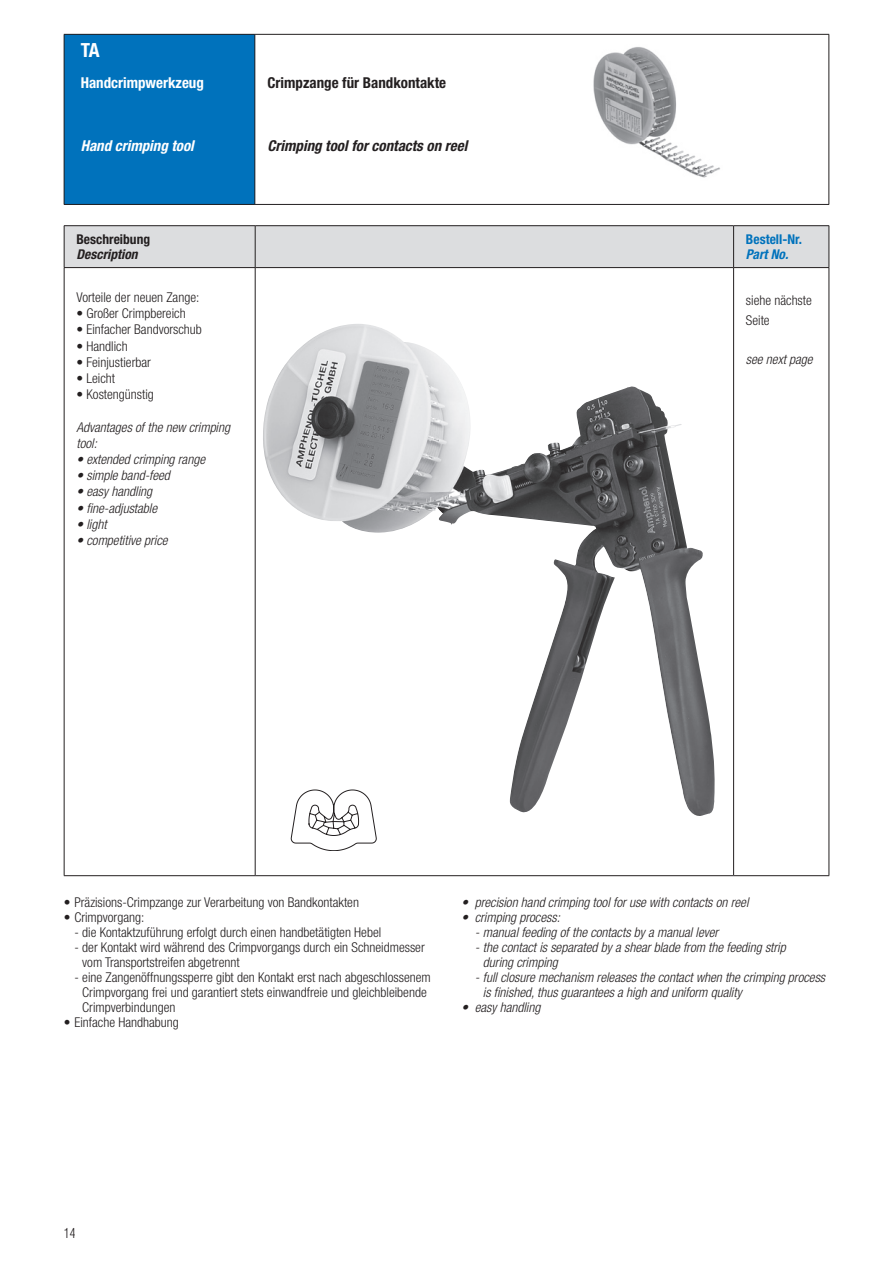
<style>
.page{position:relative;width:893px;height:1263px;background:#fff}
.page>*{position:absolute;margin:0;border:0;box-sizing:border-box;transform-origin:0 0}
.t1{font:700 condensed 19.5px "Helvetica Neue LT Std";color:#fff}
.t2{font:italic 700 condensed 15px "Helvetica Neue LT Std";color:#231f20}
.t3{font:700 condensed 15px "Helvetica Neue LT Std";color:#231f20}
.t4{font:700 condensed 15px "Helvetica Neue LT Std";color:#fff}
.t5{font:italic 700 condensed 15px "Helvetica Neue LT Std";color:#fff}
.t6{font:300 condensed 13.5px/15px "Helvetica Neue LT Std";color:#231f20}
.t7{font:italic 300 condensed 13.5px/15px "Helvetica Neue LT Std";color:#231f20}
.t8{font:700 condensed 13.5px "Helvetica Neue LT Std";color:#231f20}
.t9{font:italic 700 condensed 13.5px "Helvetica Neue LT Std";color:#231f20}
.t10{font:700 condensed 13.5px "Helvetica Neue LT Std";color:#0072bc}
.t11{font:italic 700 condensed 13.5px "Helvetica Neue LT Std";color:#0072bc}
.t12{font:300 condensed 13.5px "Helvetica";color:#231f20;scale:.95 1}
</style>
<div class="page">
<div style="left:64px;top:34px;width:191px;height:170px;background:#0072bc"></div>
<hr style="left:255px;top:35px;width:1px;height:169px;background:#231f20">
<hr style="left:64px;top:34px;width:191px;height:1px;background:#231f20">
<hr style="left:64px;top:35px;width:1px;height:169px;background:#231f20">
<hr style="left:255px;top:34px;width:574px;height:1px;background:#231f20">
<hr style="left:828px;top:35px;width:1px;height:169px;background:#231f20">
<hr style="left:64px;top:204px;width:191px;height:1px;background:#231f20">
<hr style="left:255px;top:204px;width:574px;height:1px;background:#231f20">
<img style="left:593px;top:47px;width:127px;height:131px">
<div style="left:65px;top:226px;width:764px;height:41px;background:#dcdddf"></div>
<hr style="left:64px;top:225px;width:191px;height:1px;background:#231f20">
<hr style="left:64px;top:226px;width:1px;height:41px;background:#231f20">
<hr style="left:255px;top:225px;width:479px;height:1px;background:#231f20">
<hr style="left:255px;top:226px;width:1px;height:41px;background:#231f20">
<hr style="left:734px;top:225px;width:95px;height:1px;background:#231f20">
<hr style="left:733px;top:226px;width:1px;height:41px;background:#231f20">
<hr style="left:829px;top:226px;width:1px;height:41px;background:#231f20">
<hr style="left:64px;top:267px;width:191px;height:1px;background:#231f20">
<hr style="left:64px;top:268px;width:1px;height:607px;background:#231f20">
<hr style="left:255px;top:267px;width:479px;height:1px;background:#231f20">
<hr style="left:255px;top:268px;width:1px;height:607px;background:#231f20">
<hr style="left:734px;top:267px;width:95px;height:1px;background:#231f20">
<hr style="left:733px;top:268px;width:1px;height:607px;background:#231f20">
<hr style="left:829px;top:268px;width:1px;height:607px;background:#231f20">
<hr style="left:64px;top:875px;width:191px;height:1px;background:#231f20">
<hr style="left:255px;top:875px;width:479px;height:1px;background:#231f20">
<hr style="left:734px;top:875px;width:95px;height:1px;background:#231f20">
<img style="left:254px;top:324px;width:461px;height:495px">
<svg style="left:291px;top:790px;width:86px;height:61px"></svg>
<h1 class="t1" style="left:81px;top:38px;width:21px">TA</h1>
<p class="t4" style="left:81px;top:74px;width:125px">Handcrimpwerkzeug</p>
<p class="t3" style="left:268px;top:73px;width:180px">Crimpzange für Bandkontakte</p>
<p class="t5" style="left:81px;top:137px;width:115px">Hand crimping tool</p>
<p class="t2" style="left:268px;top:136px;width:201px">Crimping tool for contacts on reel</p>
<p class="t8" style="left:76px;top:231px;width:75px">Beschreibung</p>
<p class="t9" style="left:76px;top:246px;width:63px">Description</p>
<p class="t10" style="left:746px;top:231px;width:57px">Bestell-Nr.</p>
<p class="t11" style="left:746px;top:246px;width:44px">Part No.</p>
<p class="t6" style="left:76px;top:290px;width:124px">Vorteile der neuen Zange:</p>
<p class="t6" style="left:76px;top:306px;width:111px">• Großer Crimpbereich</p>
<p class="t6" style="left:76px;top:322px;width:127px">• Einfacher Bandvorschub</p>
<p class="t6" style="left:76px;top:338px;width:53px">• Handlich</p>
<p class="t6" style="left:76px;top:354px;width:76px">• Feinjustierbar</p>
<p class="t6" style="left:76px;top:371px;width:40px">• Leicht</p>
<p class="t6" style="left:76px;top:387px;width:79px">• Kostengünstig</p>
<p class="t7" style="left:76px;top:419px;width:155px;line-height:16.2px">Advantages of the new crimping tool:</p>
<p class="t7" style="left:76px;top:452px;width:130px">• extended crimping range</p>
<p class="t7" style="left:76px;top:468px;width:95px">• simple band-feed</p>
<p class="t7" style="left:76px;top:484px;width:77px">• easy handling</p>
<p class="t7" style="left:76px;top:501px;width:82px">• fine-adjustable</p>
<p class="t7" style="left:76px;top:517px;width:32px">• light</p>
<p class="t7" style="left:76px;top:533px;width:93px">• competitive price</p>
<p class="t6" style="left:746px;top:291px;width:67px;line-height:19.5px">siehe nächste<br>Seite</p>
<p class="t7" style="left:746px;top:352px;width:68px">see next page</p>
<p class="t6" style="left:64px;top:895px;width:297px">• Präzisions-Crimpzange zur Verarbeitung von Bandkontakten</p>
<p class="t6" style="left:64px;top:910px;width:82px">• Crimpvorgang:</p>
<p class="t6" style="left:74px;top:925px;width:308px">- die Kontaktzuführung erfolgt durch einen handbetätigten Hebel</p>
<p class="t6" style="left:82px;top:940px;width:344px;text-indent:-8px">- der Kontakt wird während des Crimpvorgangs durch ein Schneidmesser vom Transportstreifen abgetrennt</p>
<p class="t6" style="left:82px;top:970px;width:350px;text-indent:-8px">- eine Zangenöffnungssperre gibt den Kontakt erst nach abgeschlossenem<br>Crimpvorgang frei und garantiert stets einwandfreie und gleichbleibende<br>Crimpverbindungen</p>
<p class="t6" style="left:64px;top:1015px;width:117px">• Einfache Handhabung</p>
<p class="t7" style="left:461px;top:895px;width:289px">• precision hand crimping tool for use with contacts on reel</p>
<p class="t7" style="left:461px;top:910px;width:100px">• crimping process:</p>
<p class="t7" style="left:475px;top:925px;width:245px">- manual feeding of the contacts by a manual lever</p>
<p class="t7" style="left:483px;top:940px;width:304px;text-indent:-8px">- the contact is separated by a shear blade from the feeding strip during crimping</p>
<p class="t7" style="left:483px;top:970px;width:344px;text-indent:-8px">- full closure mechanism releases the contact when the crimping process is finished, thus guarantees a high and uniform quality</p>
<p class="t7" style="left:461px;top:1000px;width:81px">• easy handling</p>
<p class="t12" style="left:64px;top:1225px;width:14px">14</p>
</div>
